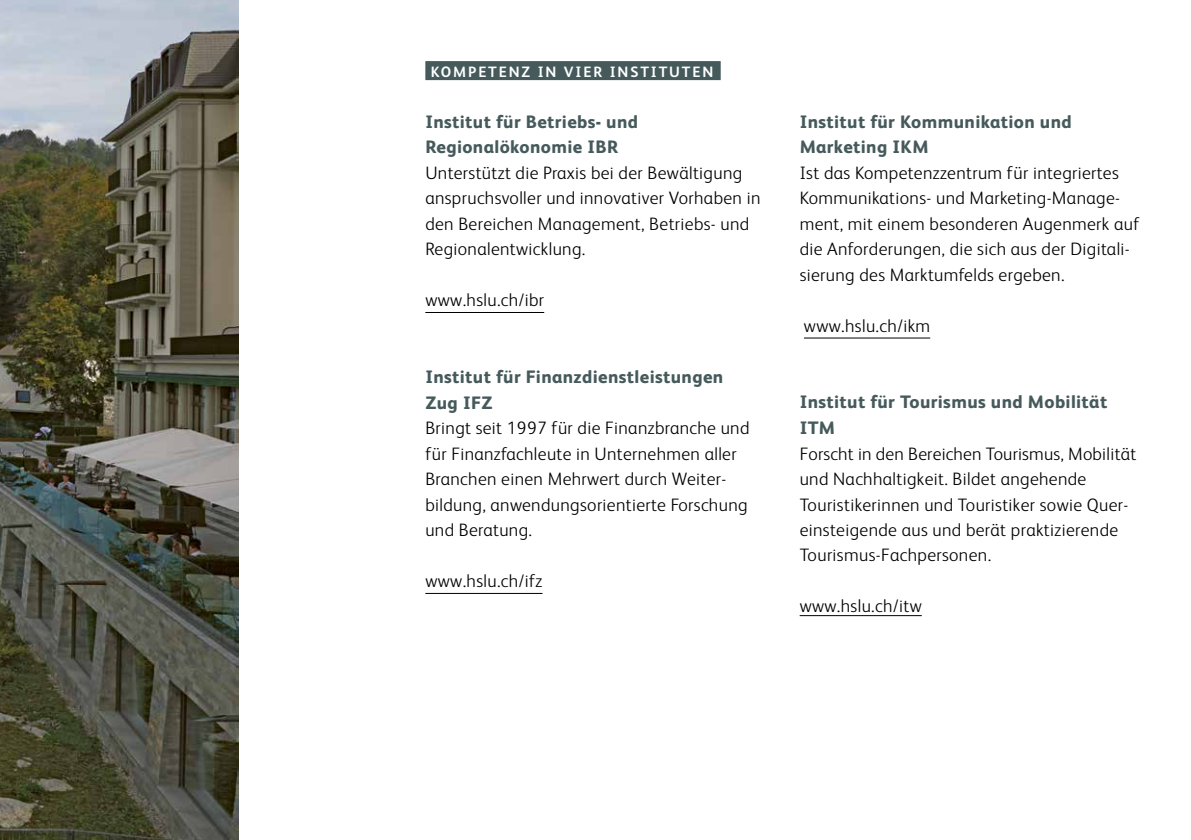
<style>
.page{position:relative;width:1191px;height:840px;background:#fff}
.page>*{position:absolute;margin:0;border:0;box-sizing:border-box;transform-origin:0 0}
.t1{font:300 18px/25.6px "FS Albert";letter-spacing:.02em;color:#000}
.t2{font:800 18px/25.6px "FS Albert";letter-spacing:.02em;color:#465a5c}
.t3{font:700 15px "FS Albert";letter-spacing:.125em;color:#fff}
</style>
<div class="page">
<img style="left:0;top:0;width:238px;height:839px">
<div style="left:425px;top:61px;width:295px;height:19px;background:#465a5c"></div>
<hr style="left:425px;top:312px;width:119px;height:1px;background:#000">
<hr style="left:425px;top:592px;width:117px;height:1px;background:#000">
<hr style="left:804px;top:337px;width:126px;height:1px;background:#000">
<hr style="left:799px;top:615px;width:122px;height:1px;background:#000">
<p class="t3" style="left:431px;top:61px;width:284px">KOMPETENZ IN VIER INSTITUTEN</p>
<p class="t2" style="left:425px;top:108px;width:214px">Institut für Betriebs- und<br>Regionalökonomie IBR</p>
<p class="t1" style="left:425px;top:159px;width:336px">Unterstützt die Praxis bei der Bewältigung anspruchsvoller und innovativer Vorhaben in den Bereichen Management, Betriebs- und Regionalentwicklung.</p>
<p class="t1" style="left:425px;top:286px;width:120px">www.hslu.ch/ibr</p>
<p class="t2" style="left:425px;top:363px;width:299px">Institut für Finanzdienstleistungen<br>Zug IFZ</p>
<p class="t1" style="left:425px;top:414px;width:326px">Bringt seit 1997 für die Finanzbranche und für Finanzfachleute in Unternehmen aller Branchen einen Mehrwert durch Weiter&shy;bildung, anwendungsorientierte Forschung und Beratung.</p>
<p class="t1" style="left:425px;top:567px;width:119px">www.hslu.ch/ifz</p>
<p class="t2" style="left:799px;top:108px;width:273px">Institut für Kommunikation und<br>Marketing IKM</p>
<p class="t1" style="left:799px;top:159px;width:341px">Ist das Kompetenzzentrum für integriertes Kommunikations- und Marketing-Manage&shy;ment, mit einem besonderen Augenmerk auf die Anforderungen, die sich aus der Digitali&shy;sierung des Marktumfelds ergeben.</p>
<p class="t1" style="left:804px;top:312px;width:128px">www.hslu.ch/ikm</p>
<p class="t2" style="left:799px;top:388px;width:309px">Institut für Tourismus und Mobilität<br>ITM</p>
<p class="t1" style="left:799px;top:440px;width:338px">Forscht in den Bereichen Tourismus, Mobilität und Nachhaltigkeit. Bildet angehende Touristikerinnen und Touristiker sowie Quer&shy;einsteigende aus und berät praktizierende Tourismus-Fachpersonen.</p>
<p class="t1" style="left:799px;top:592px;width:124px">www.hslu.ch/itw</p>
</div>
